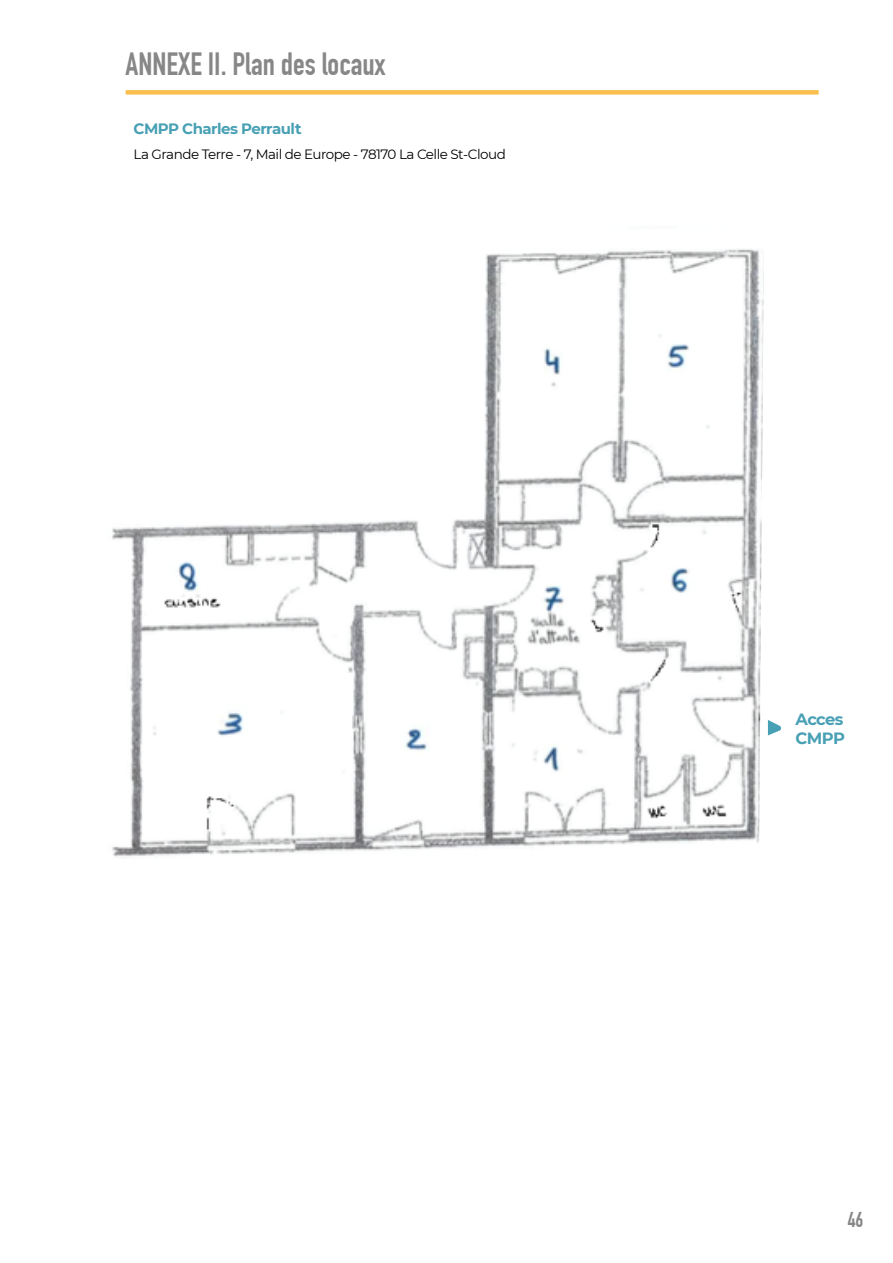
<style>
.page{position:relative;width:893px;height:1263px;background:#fff}
.page>*{position:absolute;margin:0;border:0;box-sizing:border-box;transform-origin:0 0}
.t1{font:700 31.5px "DIN Condensed";color:#878787}
.t2{font:700 21px "DIN Condensed";color:#878787}
.t3{font:700 16.35px/19.5px "Montserrat";letter-spacing:-.04em;color:#48a0b5}
.t4{font:700 15px "Montserrat";letter-spacing:-.035em;color:#48a0b5}
.t5{font:13.5px "Montserrat";letter-spacing:-.04em;color:#000}
</style>
<div class="page">
<div style="left:126px;top:90px;width:693px;height:5px;background:#fabf4d"></div>
<img style="left:112px;top:249px;width:652px;height:609px">
<svg style="left:768px;top:720px;width:13px;height:15px"></svg>
<h1 class="t1" style="left:126px;top:45px;width:261px">ANNEXE II. Plan des locaux</h1>
<p class="t4" style="left:134px;top:117px;width:170px">CMPP Charles Perrault</p>
<p class="t5" style="left:134px;top:145px;width:374px">La Grande Terre - 7, Mail de Europe - 78170 La Celle St-Cloud</p>
<p class="t3" style="left:795px;top:708px;width:51px">Acces<br>CMPP</p>
<h2 class="t2" style="left:848px;top:1207px;width:17px">46</h2>
</div>
